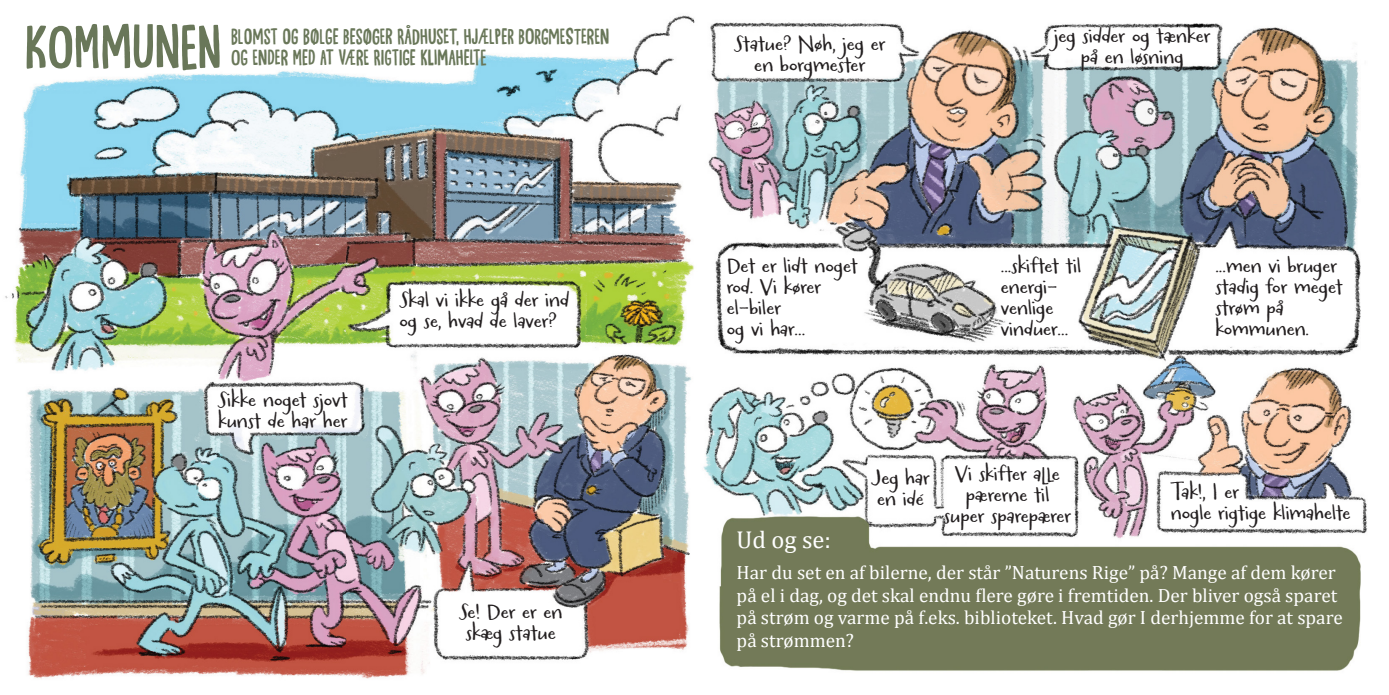
<style>
.page{position:relative;width:1389px;height:695px;background:#fff}
.page>*{position:absolute;margin:0;border:0;box-sizing:border-box;transform-origin:0 0}
.t1{font:59.5px "Guideline";color:#697759}
.t2{font:24.5px "Cambria";color:#fff}
.t3{font:21px/21px "Carrotflower";color:#231f20}
.t4{font:21px/21px "Guideline";color:#697759}
.t5{font:19.25px/22.8px "Cambria";color:#fff}
</style>
<div class="page">
<img style="left:5px;top:15px;width:1363px;height:664px">
<h1 class="t1" style="left:25px;top:11px;width:198px">KOMMUNEN</h1>
<p class="t4" style="left:231px;top:26px;width:380px">BLOMST OG BØLGE BESØGER RÅDHUSET, HJÆLPER BORGMESTEREN<br>OG ENDER MED AT VÆRE RIGTIGE KLIMAHELTE</p>
<p class="t3" style="left:218px;top:391px;width:132px">Sikke noget sjovt kunst de har her</p>
<p class="t3" style="left:399px;top:291px;width:171px">Skal vi ikke gå der ind og se, hvad de laver?</p>
<p class="t3" style="left:459px;top:602px;width:105px;text-align:center">Se! Der er en skæg statue</p>
<p class="t3" style="left:734px;top:35px;width:153px;text-align:center">Statue? Nøh, jeg er en borgmester</p>
<p class="t3" style="left:1054px;top:28px;width:158px;text-align:center">jeg sidder og tænker på en løsning</p>
<p class="t3" style="left:727px;top:257px;width:132px">Det er lidt noget rod. Vi kører el-biler<br>og vi har...</p>
<p class="t3" style="left:1001px;top:257px;width:82px">...skiftet til energi&shy;venlige vinduer...</p>
<p class="t3" style="left:1215px;top:257px;width:129px">...men vi bruger stadig for meget strøm på kommunen.</p>
<p class="t2" style="left:737px;top:524px;width:96px">Ud og se:</p>
<p class="t3" style="left:871px;top:469px;width:60px">Jeg har en idé</p>
<p class="t3" style="left:944px;top:465px;width:129px;text-align:center">Vi skifter alle pærerne til super sparepærer</p>
<p class="t3" style="left:1171px;top:483px;width:181px">Tak!, I er<br>nogle rigtige klimahelte</p>
<p class="t5" style="left:737px;top:560px;width:608px">Har du set en af bilerne, der står ”Naturens Rige” på? Mange af dem kører på el i dag, og det skal endnu flere gøre i fremtiden. Der bliver også sparet på strøm og varme på f.eks. biblioteket. Hvad gør I derhjemme for at spare på strømmen?</p>
</div>
